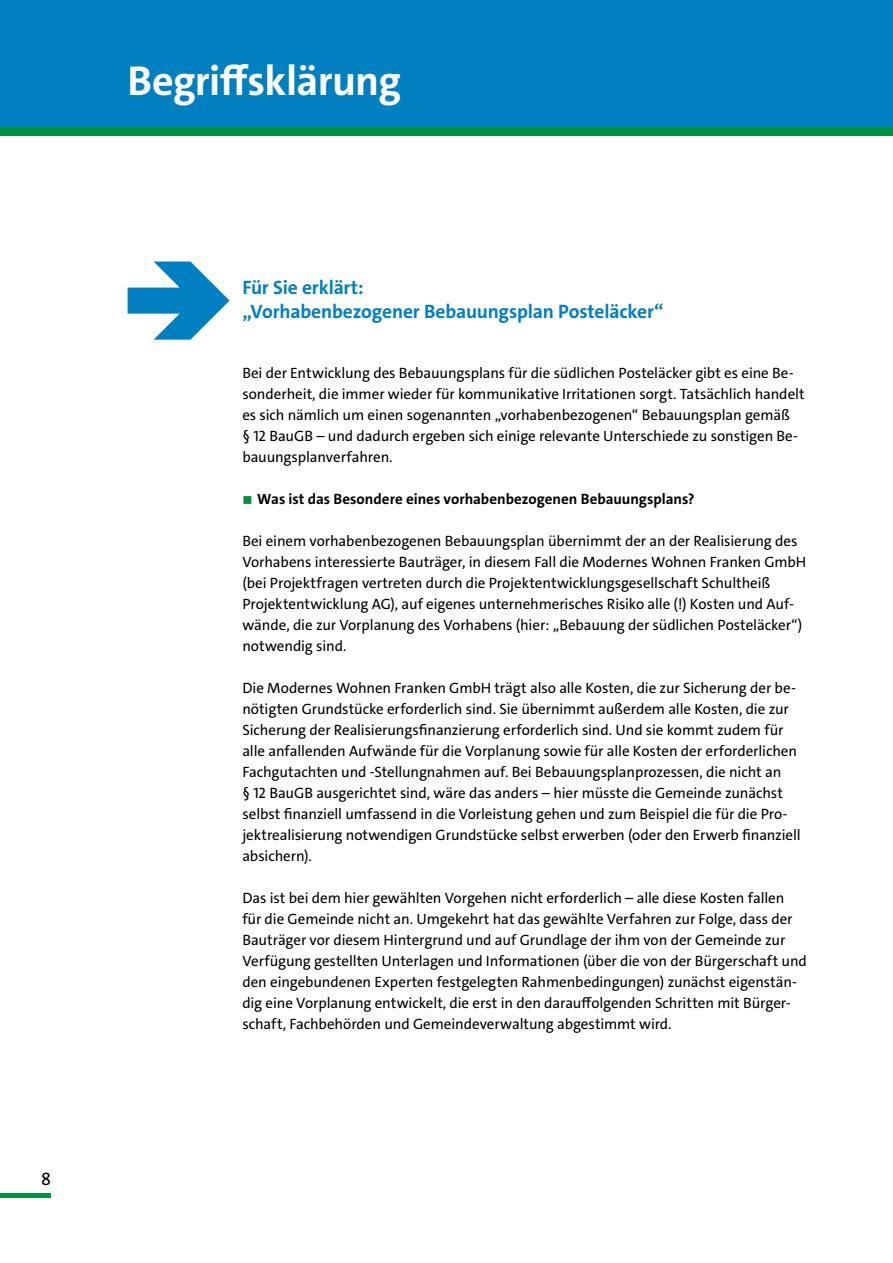
<style>
.page{position:relative;width:893px;height:1263px;background:#fff}
.page>*{position:absolute;margin:0;border:0;box-sizing:border-box;transform-origin:0 0}
.t1{font:700 42px "The Sans";letter-spacing:-.015em;color:#fff}
.t2{font:700 19.5px/24px "The Sans";letter-spacing:-.01em;color:#0080c1}
.t3{font:18px "The Sans Expert";color:#000}
.t4{font:15px/21px "The Sans";letter-spacing:-.005em;color:#000}
.t5{font:700 15px "The Sans";color:#000}
</style>
<div class="page">
<div style="left:0;top:0;width:893px;height:128px;background:#0080c1"></div>
<div style="left:0;top:128px;width:893px;height:8px;background:#00913e"></div>
<svg style="left:128px;top:261px;width:102px;height:79px"></svg>
<div style="left:0;top:1193px;width:51px;height:5px;background:#00913e"></div>
<p class="t3" style="left:41px;top:1167px;width:11px">8</p>
<h1 class="t1" style="left:128px;top:54px;width:275px">Begriffsklärung</h1>
<h2 class="t2" style="left:242px;top:276px;width:423px">Für Sie erklärt:<br>„Vorhabenbezogener Bebauungsplan Posteläcker“</h2>
<p class="t4" style="left:242px;top:363px;width:564px">Bei der Entwicklung des Bebauungsplans für die südlichen Posteläcker gibt es eine Be&shy;sonderheit, die immer wieder für kommunikative Irritationen sorgt. Tatsächlich handelt es sich nämlich um einen sogenannten „vorhabenbezogenen“ Bebauungsplan gemäß<br>§ 12 BauGB – und dadurch ergeben sich einige relevante Unterschiede zu sonstigen Be&shy;bauungsplanverfahren.</p>
<p class="t5" style="left:257px;top:489px;width:439px">Was ist das Besondere eines vorhabenbezogenen Bebauungsplans?</p>
<p class="t4" style="left:242px;top:531px;width:566px">Bei einem vorhabenbezogenen Bebauungsplan übernimmt der an der Realisierung des Vorhabens interessierte Bauträger, in diesem Fall die Modernes Wohnen Franken GmbH (bei Projektfragen vertreten durch die Projektentwicklungsgesellschaft Schultheiß Projektentwicklung AG), auf eigenes unternehmerisches Risiko alle (!) Kosten und Auf&shy;wände, die zur Vorplanung des Vorhabens (hier: „Bebauung der südlichen Posteläcker“) notwendig sind.</p>
<p class="t4" style="left:242px;top:678px;width:560px">Die Modernes Wohnen Franken GmbH trägt also alle Kosten, die zur Sicherung der be&shy;nötigten Grundstücke erforderlich sind. Sie übernimmt außerdem alle Kosten, die zur Sicherung der Realisierungsfinanzierung erforderlich sind. Und sie kommt zudem für alle anfallenden Aufwände für die Vorplanung sowie für alle Kosten der erforderlichen Fachgutachten und -Stellungnahmen auf. Bei Bebauungsplanprozessen, die nicht an<br>§ 12 BauGB ausgerichtet sind, wäre das anders – hier müsste die Gemeinde zunächst selbst finanziell umfassend in die Vorleistung gehen und zum Beispiel die für die Pro&shy;jektrealisierung notwendigen Grundstücke selbst erwerben (oder den Erwerb finanziell absichern).</p>
<p class="t4" style="left:242px;top:888px;width:566px">Das ist bei dem hier gewählten Vorgehen nicht erforderlich – alle diese Kosten fallen für die Gemeinde nicht an. Umgekehrt hat das gewählte Verfahren zur Folge, dass der Bauträger vor diesem Hintergrund und auf Grundlage der ihm von der Gemeinde zur Verfügung gestellten Unterlagen und Informationen (über die von der Bürgerschaft und den eingebundenen Experten festgelegten Rahmenbedingungen) zunächst eigenstän&shy;dig eine Vorplanung entwickelt, die erst in den darauffolgenden Schritten mit Bürger&shy;schaft, Fachbehörden und Gemeindeverwaltung abgestimmt wird.</p>
</div>
